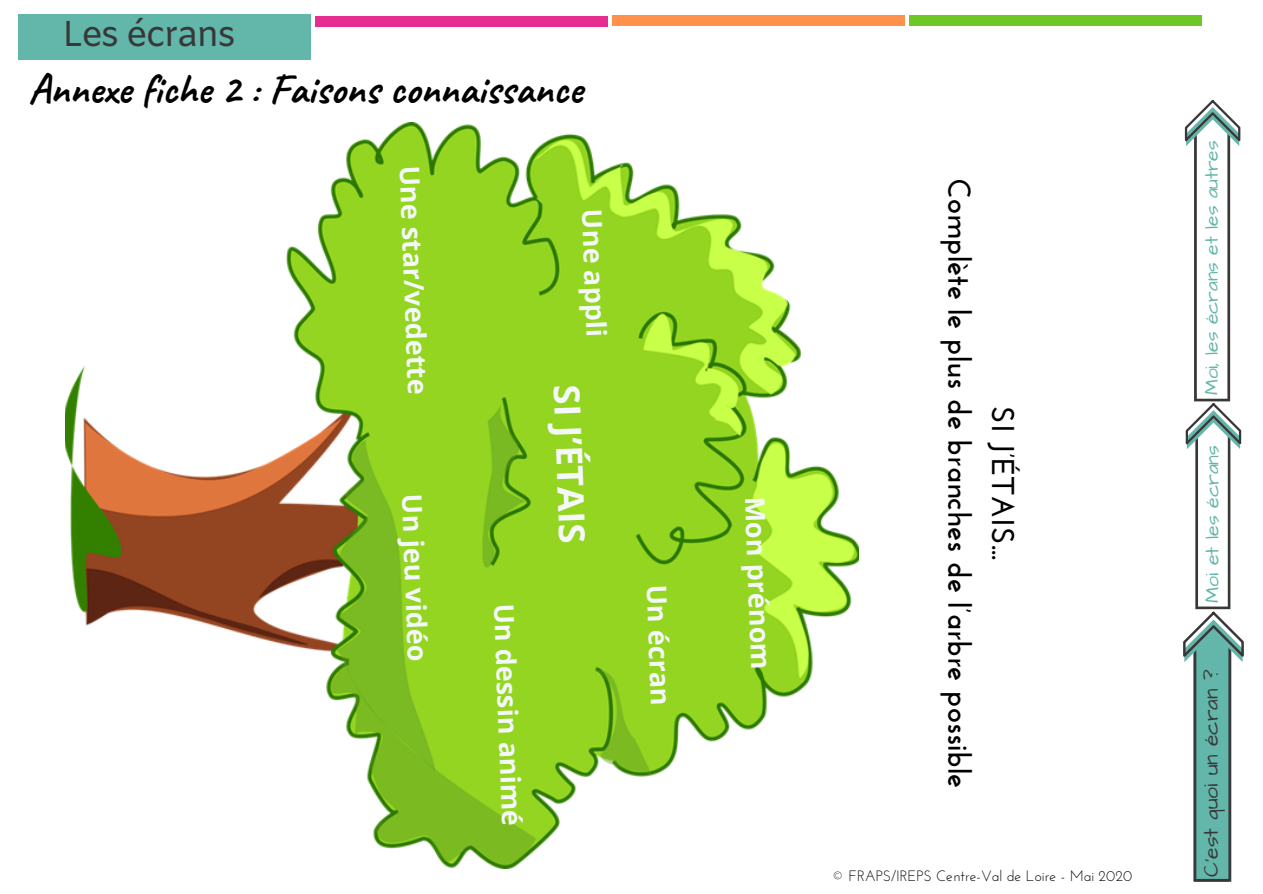
<style>
.page{position:relative;width:1263px;height:894px;background:#fff}
.page>*{position:absolute;margin:0;border:0;box-sizing:border-box;transform-origin:0 0}
.t1{font:700 42px "Caveat";color:#000}
.t2{font:36px "Amiko";letter-spacing:-.045em;color:#393839}
.t3{font:700 36px "Open Sans";color:#f5f8fa}
.t4{font:700 31.5px/43.8px "Josefin Sans";color:#000;text-align:center}
.t5{font:700 27px "Open Sans";color:#f5f8fa}
.t6{font:21px "Architects Daughter";color:#393839}
.t7{font:19.35px "Architects Daughter";color:#62b6aa}
.t8{font:19.05px "Architects Daughter";color:#62b6aa}
.t9{font:15px "Josefin Sans";color:#000}
</style>
<div class="page">
<div style="left:19px;top:14px;width:292px;height:45px;background:#62b6aa"></div>
<div style="left:316px;top:16px;width:292px;height:11px;background:#e62e91"></div>
<div style="left:612px;top:16px;width:293px;height:10px;background:#ff914d"></div>
<div style="left:909px;top:15px;width:293px;height:10px;background:#6dc825"></div>
<svg style="left:1183px;top:100px;width:61px;height:781px"></svg>
<img style="left:65px;top:123px;width:793px;height:745px">
<h2 class="t2" style="left:62px;top:12px;width:175px">Les écrans</h2>
<h1 class="t1" style="left:28px;top:63px;width:555px">Annexe fiche 2 : Faisons connaissance</h1>
<p class="t5" style="left:429px;top:164px;width:231px;rotate:88deg">Une star/vedette</p>
<p class="t5" style="left:431px;top:493px;width:169px;rotate:88deg">Un jeu vidéo</p>
<p class="t5" style="left:611px;top:208px;width:129px;rotate:88deg">Une appli</p>
<h2 class="t3" style="left:592px;top:384px;width:160px;rotate:88deg">SI J’ÉTAIS</h2>
<p class="t5" style="left:523px;top:602px;width:224px;rotate:88deg">Un dessin animé</p>
<p class="t5" style="left:676px;top:583px;width:123px;rotate:88deg">Un écran</p>
<p class="t5" style="left:774px;top:495px;width:175px;rotate:88deg">Mon prénom</p>
<p class="t4" style="left:1022px;top:178px;width:611px;rotate:90deg">SI J’ÉTAIS...<br>Complète le plus de branches de l’arbre possible</p>
<p class="t9" style="left:832px;top:869px;width:302px">© FRAPS/IREPS Centre-Val de Loire - Mai 2020</p>
<p class="t8" style="left:1199px;top:395px;width:256px;rotate:-90deg">Moi, les écrans et les autres</p>
<p class="t7" style="left:1199px;top:602px;width:159px;rotate:-90deg">Moi et les écrans</p>
<p class="t6" style="left:1197px;top:876px;width:209px;rotate:-90deg">C'est quoi un écran ?</p>
</div>
